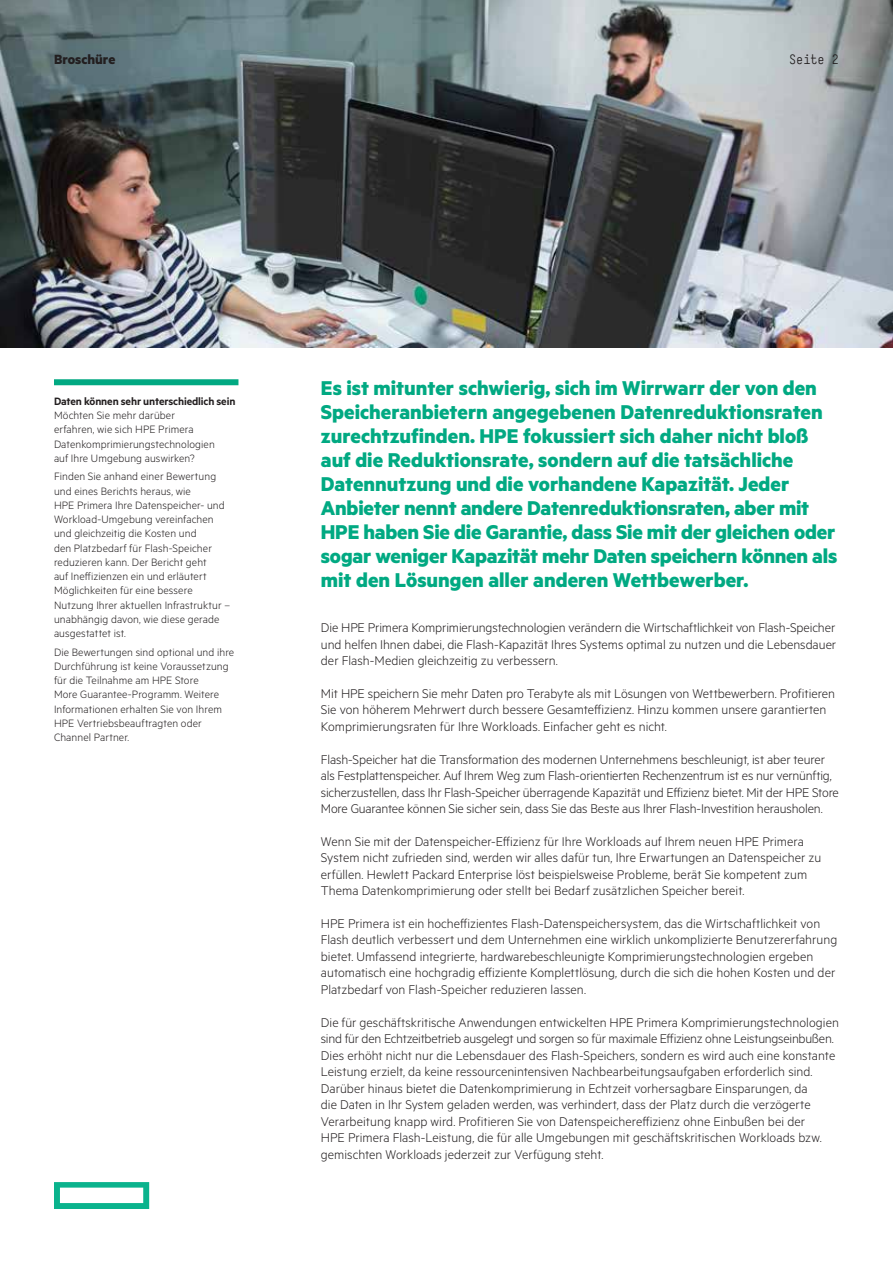
<style>
.page{position:relative;width:893px;height:1263px;background:#fff}
.page>*{position:absolute;margin:0;border:0;box-sizing:border-box;transform-origin:0 0}
.t1{font:700 22.5px/24px "Metric HPE";color:#01a982}
.t2{font:700 15px "Metric HPE";color:#231f20}
.t3{font:300 14.25px/16.5px "Metric HPE";color:#231f20}
.t4{font:13.5px "HPE Simple TT";color:#231f20}
.t5{font:300 12px/14.2px "Metric HPE";letter-spacing:.01em;color:#231f20}
.t6{font:600 12px "Metric HPE";letter-spacing:-.01em;color:#231f20}
</style>
<div class="page">
<img style="left:0;top:0;width:893px;height:347px">
<svg style="left:54px;top:1182px;width:95px;height:27px"></svg>
<div style="left:54px;top:379px;width:184px;height:6px;background:#01a982"></div>
<p class="t2" style="left:54px;top:50px;width:63px">Broschüre</p>
<p class="t4" style="left:789px;top:52px;width:51px">Seite 2</p>
<p class="t6" style="left:54px;top:394px;width:183px">Daten können sehr unterschiedlich sein</p>
<p class="t5" style="left:54px;top:408px;width:162px">Möchten Sie mehr darüber erfahren, wie sich HPE Primera<br>Datenkomprimierungstechnologien auf Ihre Umgebung auswirken?</p>
<p class="t5" style="left:54px;top:469px;width:178px">Finden Sie anhand einer Bewertung und eines Berichts heraus, wie<br>HPE Primera Ihre Datenspeicher- und Workload-Umgebung vereinfachen und gleichzeitig die Kosten und<br>den Platzbedarf für Flash-Speicher reduzieren kann. Der Bericht geht<br>auf Ineffizienzen ein und erläutert Möglichkeiten für eine bessere Nutzung Ihrer aktuellen Infrastruktur – unabhängig davon, wie diese gerade ausgestattet ist.</p>
<p class="t5" style="left:54px;top:644px;width:182px">Die Bewertungen sind optional und ihre Durchführung ist keine Voraussetzung für die Teilnahme am HPE Store<br>More Guarantee-Programm. Weitere Informationen erhalten Sie von Ihrem HPE Vertriebsbeauftragten oder Channel Partner.</p>
<p class="t1" style="left:321px;top:375px;width:518px">Es ist mitunter schwierig, sich im Wirrwarr der von den Speicheranbietern angegebenen Datenreduktionsraten zurechtzufinden. HPE fokussiert sich daher nicht bloß auf die Reduktionsrate, sondern auf die tatsächliche Datennutzung und die vorhandene Kapazität. Jeder Anbieter nennt andere Datenreduktionsraten, aber mit HPE haben Sie die Garantie, dass Sie mit der gleichen oder sogar weniger Kapazität mehr Daten speichern können als mit den Lösungen aller anderen Wettbewerber.</p>
<p class="t3" style="left:321px;top:619px;width:517px;text-align:justify">Die HPE Primera Komprimierungstechnologien verändern die Wirtschaftlichkeit von Flash-Speicher und helfen Ihnen dabei, die Flash-Kapazität Ihres Systems optimal zu nutzen und die Lebensdauer der Flash-Medien gleichzeitig zu verbessern.</p>
<p class="t3" style="left:321px;top:684px;width:516px">Mit HPE speichern Sie mehr Daten pro Terabyte als mit Lösungen von Wettbewerbern. Profitieren<br>Sie von höherem Mehrwert durch bessere Gesamteffizienz. Hinzu kommen unsere garantierten<br>Komprimierungsraten für Ihre Workloads. Einfacher geht es nicht.</p>
<p class="t3" style="left:321px;top:750px;width:520px">Flash-Speicher hat die Transformation des modernen Unternehmens beschleunigt, ist aber teurer als Festplattenspeicher. Auf Ihrem Weg zum Flash-orientierten Rechenzentrum ist es nur vernünftig, sicherzustellen, dass Ihr Flash-Speicher überragende Kapazität und Effizienz bietet. Mit der HPE Store More Guarantee können Sie sicher sein, dass Sie das Beste aus Ihrer Flash-Investition herausholen.</p>
<p class="t3" style="left:321px;top:832px;width:502px">Wenn Sie mit der Datenspeicher-Effizienz für Ihre Workloads auf Ihrem neuen HPE Primera System nicht zufrieden sind, werden wir alles dafür tun, Ihre Erwartungen an Datenspeicher zu erfüllen. Hewlett Packard Enterprise löst beispielsweise Probleme, berät Sie kompetent zum Thema Datenkomprimierung oder stellt bei Bedarf zusätzlichen Speicher bereit.</p>
<p class="t3" style="left:321px;top:915px;width:518px">HPE Primera ist ein hocheffizientes Flash-Datenspeichersystem, das die Wirtschaftlichkeit von Flash deutlich verbessert und dem Unternehmen eine wirklich unkomplizierte Benutzererfahrung bietet. Umfassend integrierte, hardwarebeschleunigte Komprimierungstechnologien ergeben automatisch eine hochgradig effiziente Komplettlösung, durch die sich die hohen Kosten und der Platzbedarf von Flash-Speicher reduzieren lassen.</p>
<p class="t3" style="left:321px;top:1013px;width:520px">Die für geschäftskritische Anwendungen entwickelten HPE Primera Komprimierungstechnologien sind für den Echtzeitbetrieb ausgelegt und sorgen so für maximale Effizienz ohne Leistungseinbußen.<br>Dies erhöht nicht nur die Lebensdauer des Flash-Speichers, sondern es wird auch eine konstante Leistung erzielt, da keine ressourcenintensiven Nachbearbeitungsaufgaben erforderlich sind.<br>Darüber hinaus bietet die Datenkomprimierung in Echtzeit vorhersagbare Einsparungen, da<br>die Daten in Ihr System geladen werden, was verhindert, dass der Platz durch die verzögerte Verarbeitung knapp wird. Profitieren Sie von Datenspeichereffizienz ohne Einbußen bei der<br>HPE Primera Flash-Leistung, die für alle Umgebungen mit geschäftskritischen Workloads bzw. gemischten Workloads jederzeit zur Verfügung steht.</p>
</div>
